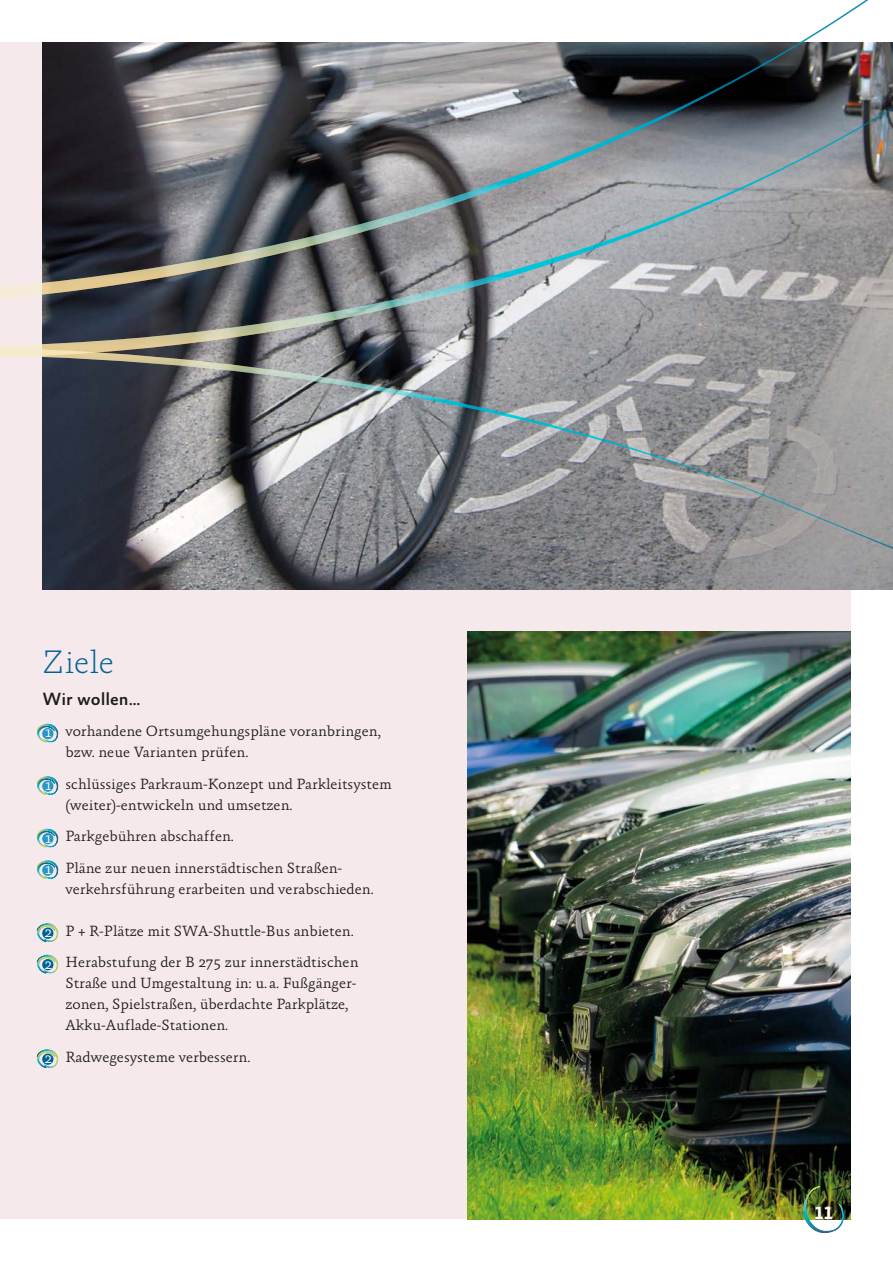
<style>
.page{position:relative;width:893px;height:1263px;background:#fff}
.page>*{position:absolute;margin:0;border:0;box-sizing:border-box;transform-origin:0 0}
.t1{font:100 33px "Absara TF";color:#006293}
.t2{font:500 18px "Absara Sans TF";color:#1d1d1b}
.t3{font:700 18px "Absara Sans TF";color:#fff}
.t4{font:300 15px/21px "Absara";color:#1d1d1b}
.s1{color:#fff}
</style>
<div class="page">
<div style="left:0;top:43px;width:850px;height:1176px;background:#f6e9ec"></div>
<img style="left:43px;top:578px;width:850px;height:11px">
<img style="left:468px;top:631px;width:382px;height:588px">
<svg style="left:37px;top:723px;width:22px;height:19px"></svg>
<div style="left:42px;top:728px;width:11px;height:11px;background:#2897c4;border-radius:50%"></div>
<svg style="left:37px;top:776px;width:22px;height:19px"></svg>
<div style="left:42px;top:780px;width:11px;height:12px;background:#2897c4;border-radius:50%"></div>
<svg style="left:37px;top:828px;width:22px;height:19px"></svg>
<div style="left:42px;top:833px;width:11px;height:11px;background:#2897c4;border-radius:50%"></div>
<svg style="left:37px;top:860px;width:22px;height:19px"></svg>
<div style="left:42px;top:864px;width:11px;height:12px;background:#2897c4;border-radius:50%"></div>
<svg style="left:37px;top:923px;width:22px;height:19px"></svg>
<div style="left:42px;top:927px;width:11px;height:12px;background:#006293;border-radius:50%"></div>
<svg style="left:37px;top:954px;width:22px;height:19px"></svg>
<div style="left:42px;top:959px;width:11px;height:11px;background:#006293;border-radius:50%"></div>
<svg style="left:37px;top:1049px;width:22px;height:19px"></svg>
<div style="left:42px;top:1053px;width:11px;height:12px;background:#006293;border-radius:50%"></div>
<svg style="left:0;top:315px;width:893px;height:32px;background:#8c8c8c"></svg>
<svg style="left:0;top:347px;width:893px;height:231px;background:#87888b"></svg>
<svg style="left:0;top:0;width:893px;height:315px"></svg>
<img style="left:801px;top:1186px;width:43px;height:48px">
<h1 class="t1" style="left:43px;top:643px;width:73px">Ziele</h1>
<p class="t2" style="left:43px;top:689px;width:99px">Wir wollen…</p>
<p class="t4" style="left:65px;top:721px;width:317px;text-indent:-21px"><span class="s1">1</span> vorhandene Ortsumgehungspläne voranbringen, bzw. neue Varianten prüfen.</p>
<p class="t4" style="left:65px;top:773px;width:328px;text-indent:-21px"><span class="s1">1</span> schlüssiges Parkraum-Konzept und Parkleitsystem (weiter)-entwickeln und umsetzen.</p>
<p class="t4" style="left:44px;top:821px;width:298px;line-height:31.5px"><span class="s1">1</span> Parkgebühren abschaffen.<br><span class="s1">1</span> Pläne zur neuen innerstädtischen Straßen-</p>
<p class="t4" style="left:65px;top:878px;width:310px">verkehrsführung erarbeiten und verabschieden.</p>
<p class="t4" style="left:44px;top:915px;width:316px;line-height:31.5px"><span class="s1">2</span> P + R-Plätze mit SWA-Shuttle-Bus anbieten.<br><span class="s1">2</span> Herabstufung der B 275 zur innerstädtischen</p>
<p class="t4" style="left:65px;top:973px;width:292px">Straße und Umgestaltung in: u. a. Fußgänger&shy;zonen, Spielstraßen, überdachte Parkplätze,<br>Akku-Auflade-Stationen.</p>
<p class="t4" style="left:44px;top:1046px;width:208px"><span class="s1">2</span> Radwegesysteme verbessern.</p>
<p class="t3" style="left:814px;top:1204px;width:20px">11</p>
</div>
